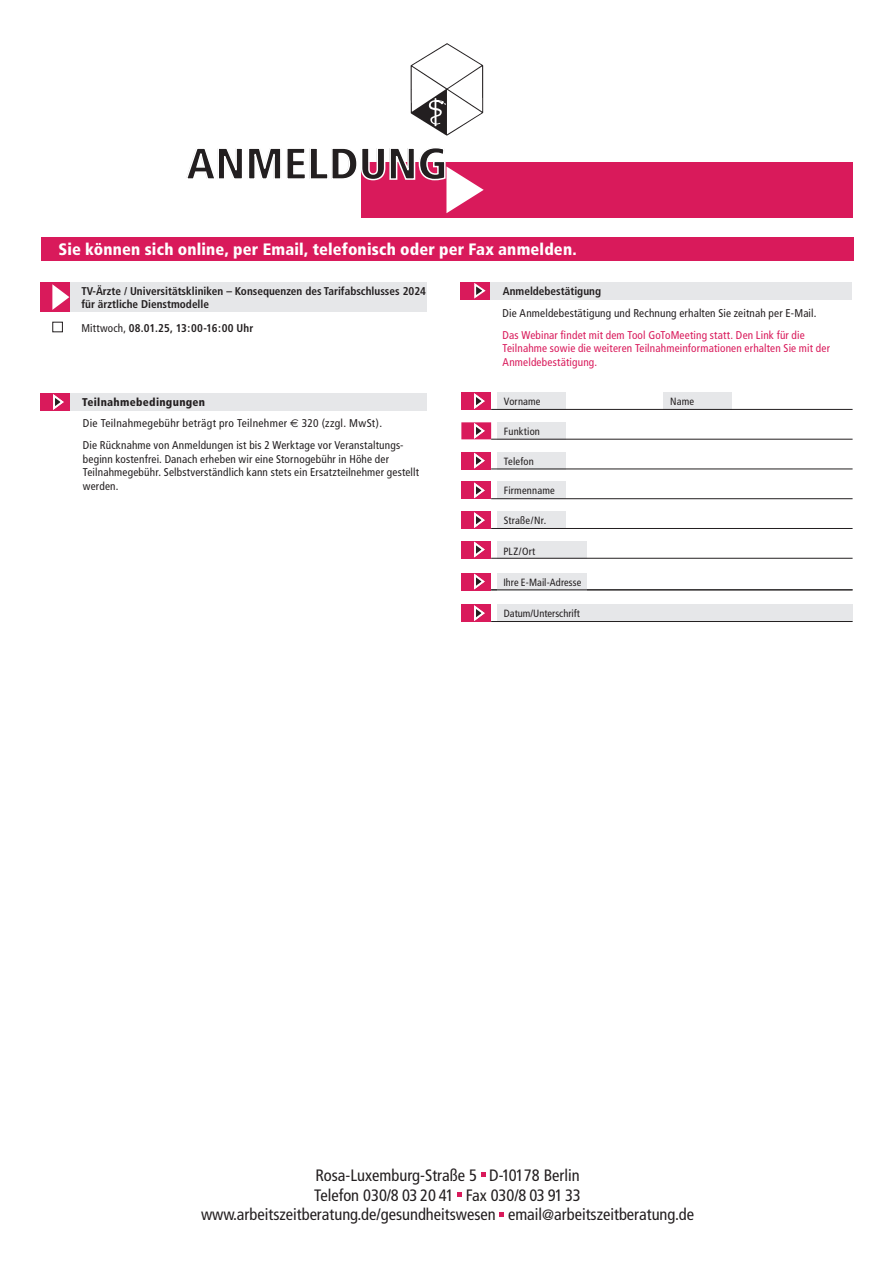
<style>
.page{position:relative;width:893px;height:1263px;background:#fff}
.page>*{position:absolute;margin:0;border:0;box-sizing:border-box;transform-origin:0 0}
.t1{font:900 condensed 44.25px "Frutiger";color:#231f20}
.t2{font:condensed 16.5px/19.8px "Frutiger";color:#231f20;text-align:center}
.t3{font:900 condensed 16.5px "Frutiger";letter-spacing:.01em;color:#fff}
.t4{font:condensed 11.25px/13.5px "Frutiger";letter-spacing:.015em;color:#231f20}
.t5{font:700 condensed 11.25px/13.5px "Frutiger";color:#231f20}
.t6{font:condensed 11.25px/13.5px "Frutiger";letter-spacing:.015em;color:#d91a5b}
.t7{font:900 condensed 11.25px "Frutiger";letter-spacing:.025em;color:#231f20}
.t8{font:condensed 10.5px "Frutiger";letter-spacing:.015em;color:#231f20}
.s1{font-weight:400}
.s2{font-family:"Euro Sans";font-stretch:normal}
.s3{font-size:15px}
</style>
<div class="page">
<div style="left:61px;top:393px;width:366px;height:17px;background:#e6e7e9"></div>
<div style="left:40px;top:393px;width:30px;height:17px;background:#d91a5b"></div>
<svg style="left:51px;top:394px;width:14px;height:17px"></svg>
<svg style="left:481px;top:1172px;width:4px;height:5px"></svg>
<svg style="left:458px;top:1192px;width:4px;height:4px"></svg>
<svg style="left:500px;top:1212px;width:4px;height:4px"></svg>
<div style="left:361px;top:162px;width:492px;height:55px;background:#d91a5b"></div>
<img style="left:410px;top:43px;width:74px;height:92px">
<div style="left:461px;top:573px;width:30px;height:17px;background:#d91a5b"></div>
<svg style="left:472px;top:573px;width:14px;height:18px"></svg>
<div style="left:497px;top:541px;width:90px;height:17px;background:#e6e7e9"></div>
<div style="left:497px;top:512px;width:69px;height:17px;background:#e6e7e9"></div>
<div style="left:497px;top:482px;width:69px;height:17px;background:#e6e7e9"></div>
<div style="left:497px;top:452px;width:69px;height:17px;background:#e6e7e9"></div>
<div style="left:497px;top:422px;width:69px;height:17px;background:#e6e7e9"></div>
<div style="left:664px;top:393px;width:68px;height:17px;background:#e6e7e9"></div>
<div style="left:497px;top:393px;width:69px;height:17px;background:#e6e7e9"></div>
<div style="left:461px;top:393px;width:30px;height:17px;background:#d91a5b"></div>
<div style="left:461px;top:422px;width:30px;height:17px;background:#d91a5b"></div>
<div style="left:461px;top:452px;width:30px;height:17px;background:#d91a5b"></div>
<div style="left:461px;top:482px;width:30px;height:17px;background:#d91a5b"></div>
<div style="left:461px;top:512px;width:30px;height:17px;background:#d91a5b"></div>
<div style="left:461px;top:541px;width:30px;height:17px;background:#d91a5b"></div>
<hr style="left:491px;top:409px;width:362px;height:1px;background:#231f20">
<hr style="left:491px;top:439px;width:362px;height:1px;background:#231f20">
<hr style="left:491px;top:469px;width:362px;height:1px;background:#231f20">
<hr style="left:491px;top:498px;width:362px;height:1px;background:#231f20">
<hr style="left:491px;top:528px;width:362px;height:1px;background:#231f20">
<hr style="left:491px;top:558px;width:362px;height:1px;background:#231f20">
<svg style="left:472px;top:392px;width:14px;height:17px"></svg>
<svg style="left:472px;top:422px;width:14px;height:18px"></svg>
<svg style="left:472px;top:452px;width:14px;height:18px"></svg>
<svg style="left:474px;top:482px;width:11px;height:17px"></svg>
<svg style="left:472px;top:511px;width:14px;height:17px"></svg>
<svg style="left:472px;top:541px;width:14px;height:18px"></svg>
<div style="left:497px;top:605px;width:356px;height:17px;background:#e6e7e9"></div>
<div style="left:461px;top:605px;width:30px;height:17px;background:#d91a5b"></div>
<svg style="left:472px;top:604px;width:14px;height:17px"></svg>
<div style="left:497px;top:573px;width:90px;height:17px;background:#e6e7e9"></div>
<hr style="left:491px;top:621px;width:362px;height:1px;background:#231f20">
<hr style="left:491px;top:590px;width:362px;height:1px;background:#231f20">
<svg style="left:361px;top:162px;width:123px;height:51px"></svg>
<div style="left:60px;top:282px;width:367px;height:30px;background:#e6e7e9"></div>
<div style="left:40px;top:282px;width:29px;height:30px;background:#d91a5b"></div>
<svg style="left:52px;top:284px;width:17px;height:26px"></svg>
<div style="left:483px;top:282px;width:369px;height:17px;background:#e6e7e9"></div>
<div style="left:461px;top:282px;width:29px;height:17px;background:#d91a5b"></div>
<svg style="left:473px;top:283px;width:17px;height:17px"></svg>
<div style="left:53px;top:322px;width:10px;height:10px;border:1px solid #231f20"></div>
<div style="left:41px;top:237px;width:812px;height:24px;background:#d91a5b"></div>
<h1 class="t1" style="left:186px;top:137px;width:263px">ANMELDUNG</h1>
<h2 class="t3" style="left:58px;top:240px;width:520px">Sie können sich online, per Email, telefonisch oder per Fax anmelden.</h2>
<p class="t5" style="left:82px;top:284px;width:346px">TV-Ärzte / Universitätskliniken – Konsequenzen des Tarifabschlusses 2024 für ärztliche Dienstmodelle</p>
<p class="t5" style="left:503px;top:284px;width:100px">Anmeldebestätigung</p>
<p class="t4" style="left:503px;top:306px;width:315px">Die Anmeldebestätigung und Rechnung erhalten Sie zeitnah per E-Mail.</p>
<p class="t6" style="left:503px;top:328px;width:329px">Das Webinar findet mit dem Tool GoToMeeting statt. Den Link für die<br>Teilnahme sowie die weiteren Teilnahmeinformationen erhalten Sie mit der<br>Anmeldebestätigung.</p>
<p class="t5" style="left:81px;top:321px;width:173px"><span class="s1">Mittwoch,</span> 08.01.25, 13:00-16:00 Uhr</p>
<p class="t7" style="left:82px;top:396px;width:124px">Teilnahmebedingungen</p>
<p class="t4" style="left:83px;top:413px;width:322px;line-height:22px">Die Teilnahmegebühr beträgt pro Teilnehmer <span class="s2">€</span> 320 (zzgl. MwSt).<br>Die Rücknahme von Anmeldungen ist bis 2 Werktage vor Veranstaltungs-</p>
<p class="t4" style="left:83px;top:452px;width:338px">beginn kostenfrei. Danach erheben wir eine Stornogebühr in Höhe der<br>Teilnahmegebühr. Selbstverständlich kann stets ein Ersatzteilnehmer gestellt werden.</p>
<p class="t8" style="left:504px;top:395px;width:38px">Vorname</p>
<p class="t8" style="left:670px;top:395px;width:26px">Name</p>
<p class="t8" style="left:504px;top:425px;width:38px">Funktion</p>
<p class="t8" style="left:504px;top:455px;width:31px">Telefon</p>
<p class="t8" style="left:504px;top:485px;width:52px">Firmenname</p>
<p class="t8" style="left:504px;top:514px;width:44px">Straße/Nr.</p>
<p class="t8" style="left:503px;top:545px;width:34px">PLZ/Ort</p>
<p class="t8" style="left:503px;top:576px;width:79px">Ihre E-Mail-Adresse</p>
<p class="t8" style="left:504px;top:607px;width:78px">Datum/Unterschrift</p>
<h2 class="t2" style="left:201px;top:1165px;width:495px">Rosa-Luxemburg-Straße 5 D-10178 Berlin<br>Telefon 030/8 03 20 41 Fax 030/8 03 91 33 www.arbeitszeitberatung.de/gesundheitswesen email<span class="s3">@</span>arbeitszeitberatung.de</h2>
</div>
